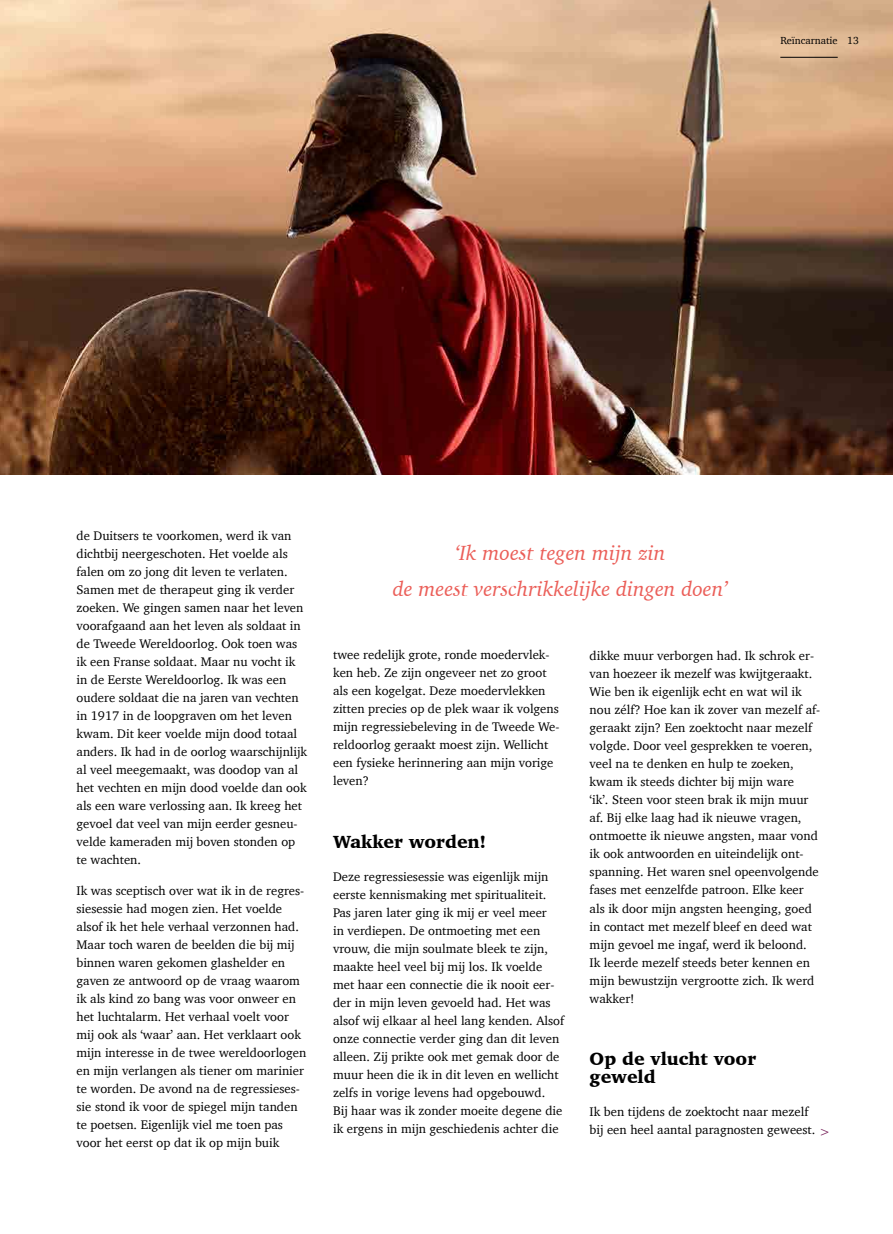
<style>
.page{position:relative;width:893px;height:1234px;background:#fff}
.page>*{position:absolute;margin:0;border:0;box-sizing:border-box;transform-origin:0 0}
.t1{font:italic 21px/36px "Charter";color:#eb5e58;text-align:center}
.t2{font:900 18px/18px "Charter";color:#000}
.t3{font:12.75px/18px "Charter";color:#000}
.t4{font:12.75px "Charter";color:#7b285f}
.t5{font:10.5px "Charter";color:#000}
</style>
<div class="page">
<img style="left:0;top:0;width:893px;height:474px">
<hr style="left:780px;top:57px;width:58px;height:1px;background:#000">
<p class="t5" style="left:780px;top:32px;width:80px">Reïncarnatie 13</p>
<p class="t3" style="left:77px;top:526px;width:232px">de Duitsers te voorkomen, werd ik van dichtbij neergeschoten. Het voelde als falen om zo jong dit leven te verlaten.<br>Samen met de therapeut ging ik verder zoeken. We gingen samen naar het leven voorafgaand aan het leven als soldaat in de Tweede Wereldoorlog. Ook toen was ik een Franse soldaat. Maar nu vocht ik in de Eerste Wereldoorlog. Ik was een oudere soldaat die na jaren van vechten in 1917 in de loopgraven om het leven kwam. Dit keer voelde mijn dood totaal anders. Ik had in de oorlog waarschijnlijk al veel meegemaakt, was doodop van al het vechten en mijn dood voelde dan ook als een ware verlossing aan. Ik kreeg het gevoel dat veel van mijn eerder gesneu&shy;velde kameraden mij boven stonden op te wachten.</p>
<p class="t3" style="left:77px;top:881px;width:231px">Ik was sceptisch over wat ik in de regres&shy;siesessie had mogen zien. Het voelde alsof ik het hele verhaal verzonnen had.<br>Maar toch waren de beelden die bij mij binnen waren gekomen glashelder en gaven ze antwoord op de vraag waarom ik als kind zo bang was voor onweer en het luchtalarm. Het verhaal voelt voor mij ook als ‘waar’ aan. Het verklaart ook mijn interesse in de twee wereldoorlogen en mijn verlangen als tiener om marinier te worden. De avond na de regressieses&shy;sie stond ik voor de spiegel mijn tanden te poetsen. Eigenlijk viel me toen pas voor het eerst op dat ik op mijn buik</p>
<h1 class="t1" style="left:393px;top:535px;width:337px">‘Ik moest tegen mijn zin<br>de meest verschrikkelijke dingen doen’</h1>
<p class="t3" style="left:333px;top:645px;width:228px">twee redelijk grote, ronde moedervlek&shy;ken heb. Ze zijn ongeveer net zo groot als een kogelgat. Deze moedervlekken zitten precies op de plek waar ik volgens mijn regressiebeleving in de Tweede We&shy;reldoorlog geraakt moest zijn. Wellicht een fysieke herinnering aan mijn vorige leven?</p>
<h2 class="t2" style="left:333px;top:832px;width:154px">Wakker worden!</h2>
<p class="t3" style="left:333px;top:867px;width:233px">Deze regressiesessie was eigenlijk mijn eerste kennismaking met spiritualiteit.<br>Pas jaren later ging ik mij er veel meer<br>in verdiepen. De ontmoeting met een vrouw, die mijn soulmate bleek te zijn, maakte heel veel bij mij los. Ik voelde met haar een connectie die ik nooit eer&shy;der in mijn leven gevoeld had. Het was alsof wij elkaar al heel lang kenden. Alsof onze connectie verder ging dan dit leven alleen. Zij prikte ook met gemak door de muur heen die ik in dit leven en wellicht zelfs in vorige levens had opgebouwd.<br>Bij haar was ik zonder moeite degene die ik ergens in mijn geschiedenis achter die</p>
<p class="t3" style="left:590px;top:646px;width:232px">dikke muur verborgen had. Ik schrok er&shy;van hoezeer ik mezelf was kwijtgeraakt.<br>Wie ben ik eigenlijk echt en wat wil ik nou zélf? Hoe kan ik zover van mezelf af&shy;geraakt zijn? Een zoektocht naar mezelf volgde. Door veel gesprekken te voeren, veel na te denken en hulp te zoeken, kwam ik steeds dichter bij mijn ware<br>‘ik’. Steen voor steen brak ik mijn muur af. Bij elke laag had ik nieuwe vragen, ontmoette ik nieuwe angsten, maar vond ik ook antwoorden en uiteindelijk ont&shy;spanning. Het waren snel opeenvolgende fases met eenzelfde patroon. Elke keer als ik door mijn angsten heenging, goed in contact met mezelf bleef en deed wat mijn gevoel me ingaf, werd ik beloond.<br>Ik leerde mezelf steeds beter kennen en mijn bewustzijn vergrootte zich. Ik werd wakker!</p>
<h2 class="t2" style="left:590px;top:1049px;width:168px">Op de vlucht voor geweld</h2>
<p class="t3" style="left:590px;top:1102px;width:227px">Ik ben tijdens de zoektocht naar mezelf bij een heel aantal paragnosten geweest.</p>
<p class="t4" style="left:820px;top:1120px;width:12px">&gt;</p>
</div>
